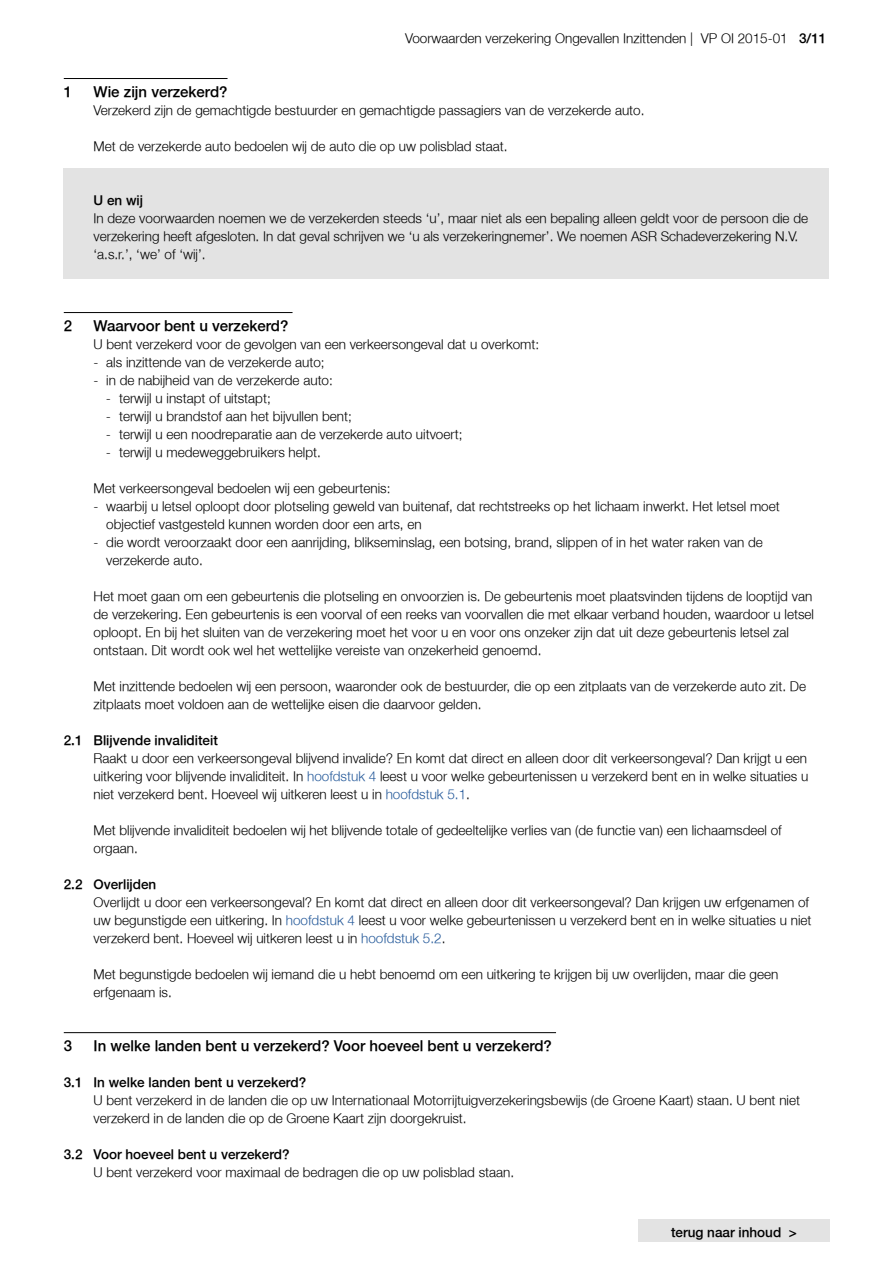
<style>
.page{position:relative;width:893px;height:1263px;background:#fff}
.page>*{position:absolute;margin:0;border:0;box-sizing:border-box;transform-origin:0 0}
.t1{font:300 15px "Fortis Helvetica";color:#000}
.t2{font:300 13.5px/18px "Fortis Helvetica";color:#000}
.t3{font:300 13.5px "Fortis Helvetica";color:#000}
.s1{font-style:inherit}
.s2{font-style:italic}
.s3{color:#275b9b}
</style>
<div class="page">
<div style="left:638px;top:1219px;width:192px;height:23px;background:#e3e3e3"></div>
<hr style="left:64px;top:78px;width:164px;height:1px;background:#000">
<div style="left:64px;top:169px;width:765px;height:20px;background:#e3e3e3"></div>
<div style="left:64px;top:187px;width:765px;height:21px;background:#e3e3e3"></div>
<div style="left:64px;top:205px;width:765px;height:56px;background:#e3e3e3"></div>
<div style="left:64px;top:259px;width:765px;height:20px;background:#e3e3e3"></div>
<hr style="left:64px;top:312px;width:229px;height:1px;background:#000">
<hr style="left:64px;top:1032px;width:492px;height:1px;background:#000">
<p class="t2" style="left:405px;top:29px;width:423px">Voorwaarden verzekering Ongevallen Inzittenden | VP OI 2015-01 <span class="s1">3/11</span></p>
<p class="t1" style="left:64px;top:82px;width:10px">1</p>
<p class="t1" style="left:94px;top:82px;width:135px">Wie zijn verzekerd?</p>
<p class="t2" style="left:94px;top:101px;width:552px">Verzekerd zijn de gemachtigde bestuurder en gemachtigde passagiers van de verzekerde auto.</p>
<p class="t2" style="left:94px;top:137px;width:416px">Met de verzekerde auto bedoelen wij de auto die op uw polisblad staat.</p>
<p class="t3" style="left:94px;top:192px;width:51px">U en wij</p>
<p class="t2" style="left:94px;top:209px;width:716px">In deze voorwaarden noemen we de verzekerden steeds ‘u’, maar niet als een bepaling alleen geldt voor de persoon die de verzekering heeft afgesloten. In dat geval schrijven we ‘u als verzekeringnemer’. We noemen ASR Schadeverzekering N.V. ‘a.s.r.’, ‘we’ of ‘wij’.</p>
<p class="t1" style="left:64px;top:316px;width:10px">2</p>
<p class="t1" style="left:94px;top:316px;width:196px">Waarvoor bent u verzekerd?</p>
<p class="t2" style="left:94px;top:335px;width:447px">U bent verzekerd voor de gevolgen van een verkeersongeval dat u overkomt:</p>
<p class="t2" style="left:94px;top:353px;width:233px">- als inzittende van de verzekerde auto;</p>
<p class="t2" style="left:94px;top:371px;width:241px">- in de nabijheid van de verzekerde auto:</p>
<p class="t2" style="left:106px;top:389px;width:166px"><span class="s2">-</span> terwijl u instapt of uitstapt;</p>
<p class="t2" style="left:106px;top:407px;width:247px"><span class="s2">-</span> terwijl u brandstof aan het bijvullen bent;</p>
<p class="t2" style="left:106px;top:425px;width:358px"><span class="s2">-</span> terwijl u een noodreparatie aan de verzekerde auto uitvoert;</p>
<p class="t2" style="left:106px;top:443px;width:216px"><span class="s2">-</span> terwijl u medeweggebruikers helpt.</p>
<p class="t2" style="left:94px;top:479px;width:298px">Met verkeersongeval bedoelen wij een gebeurtenis:</p>
<p class="t2" style="left:106px;top:497px;width:675px;text-indent:-13px">- waarbij u letsel oploopt door plotseling geweld van buitenaf, dat rechtstreeks op het lichaam inwerkt. Het letsel moet objectief vastgesteld kunnen worden door een arts, en</p>
<p class="t2" style="left:106px;top:533px;width:658px;text-indent:-13px">- die wordt veroorzaakt door een aanrijding, blikseminslag, een botsing, brand, slippen of in het water raken van de verzekerde auto.</p>
<p class="t2" style="left:94px;top:587px;width:722px">Het moet gaan om een gebeurtenis die plotseling en onvoorzien is. De gebeurtenis moet plaatsvinden tijdens de looptijd van de verzekering. Een gebeurtenis is een voorval of een reeks van voorvallen die met elkaar verband houden, waardoor u letsel oploopt. En bij het sluiten van de verzekering moet het voor u en voor ons onzeker zijn dat uit deze gebeurtenis letsel zal ontstaan. Dit wordt ook wel het wettelijke vereiste van onzekerheid genoemd.</p>
<p class="t2" style="left:94px;top:677px;width:714px">Met inzittende bedoelen wij een persoon, waaronder ook de bestuurder, die op een zitplaats van de verzekerde auto zit. De zitplaats moet voldoen aan de wettelijke eisen die daarvoor gelden.</p>
<p class="t3" style="left:64px;top:732px;width:156px">2.1 Blijvende invaliditeit</p>
<p class="t2" style="left:94px;top:749px;width:716px;text-align:justify">Raakt u door een verkeersongeval blijvend invalide? En komt dat direct en alleen door dit verkeersongeval? Dan krijgt u een uitkering voor blijvende invaliditeit. In <span class="s3">hoofdstuk 4</span> leest u voor welke gebeurtenissen u verzekerd bent en in welke situaties u niet verzekerd bent. Hoeveel wij uitkeren leest u in <span class="s3">hoofdstuk 5.1</span>.</p>
<p class="t2" style="left:94px;top:821px;width:690px">Met blijvende invaliditeit bedoelen wij het blijvende totale of gedeeltelijke verlies van (de functie van) een lichaamsdeel of orgaan.</p>
<p class="t3" style="left:64px;top:876px;width:94px">2.2 Overlijden</p>
<p class="t2" style="left:94px;top:893px;width:719px">Overlijdt u door een verkeersongeval? En komt dat direct en alleen door dit verkeersongeval? Dan krijgen uw erfgenamen of uw begunstigde een uitkering. In <span class="s3">hoofdstuk 4</span> leest u voor welke gebeurtenissen u verzekerd bent en in welke situaties u niet verzekerd bent. Hoeveel wij uitkeren leest u in <span class="s3">hoofdstuk 5.2</span>.</p>
<p class="t2" style="left:94px;top:965px;width:686px">Met begunstigde bedoelen wij iemand die u hebt benoemd om een uitkering te krijgen bij uw overlijden, maar die geen erfgenaam is.</p>
<p class="t1" style="left:64px;top:1036px;width:10px">3</p>
<p class="t1" style="left:94px;top:1036px;width:460px">In welke landen bent u verzekerd? Voor hoeveel bent u verzekerd?</p>
<p class="t3" style="left:64px;top:1074px;width:244px">3.1 In welke landen bent u verzekerd?</p>
<p class="t2" style="left:94px;top:1091px;width:708px">U bent verzekerd in de landen die op uw Internationaal Motorrijtuigverzekeringsbewijs (de Groene Kaart) staan. U bent niet verzekerd in de landen die op de Groene Kaart zijn doorgekruist.</p>
<p class="t3" style="left:64px;top:1146px;width:227px">3.2 Voor hoeveel bent u verzekerd?</p>
<p class="t2" style="left:94px;top:1163px;width:422px">U bent verzekerd voor maximaal de bedragen die op uw polisblad staan.</p>
<p class="t3" style="left:671px;top:1224px;width:127px">terug naar inhoud &gt;</p>
</div>
